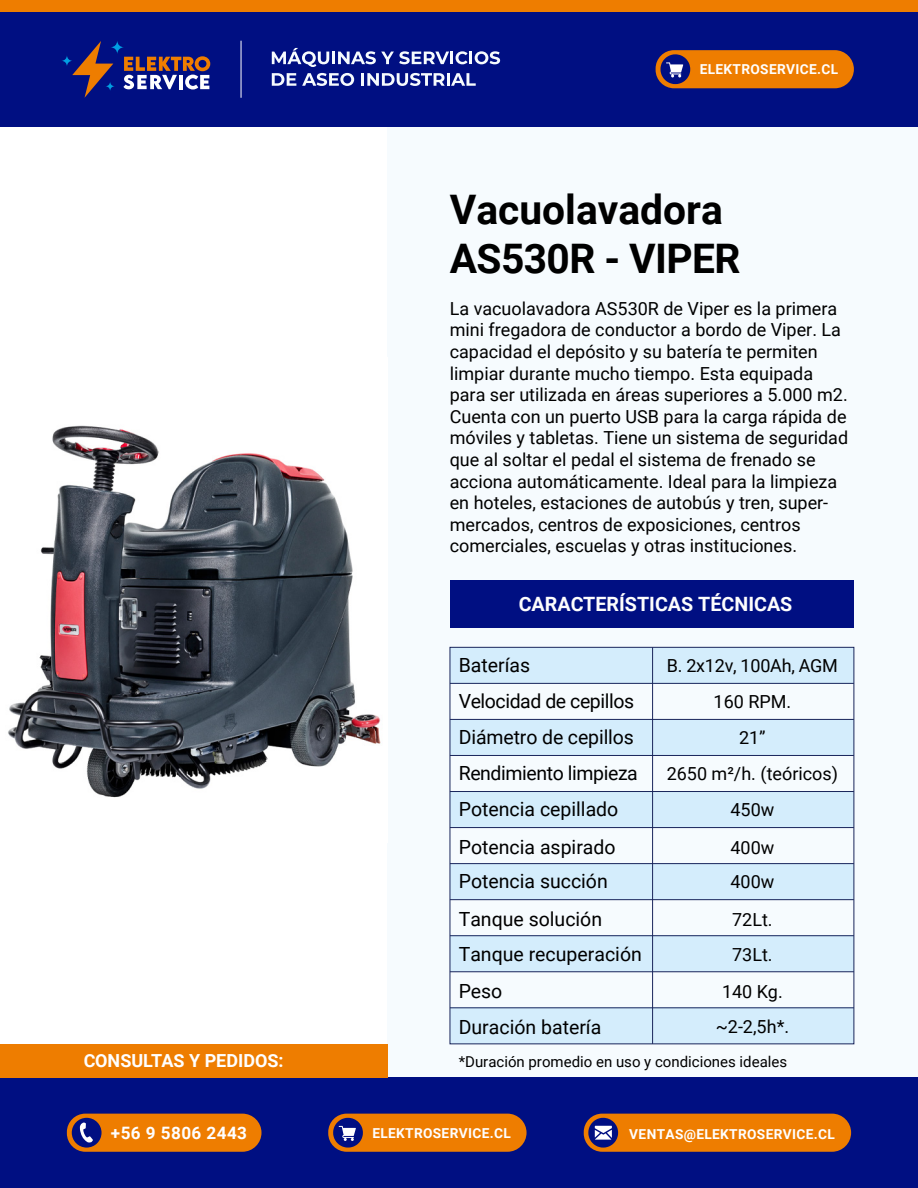
<style>
.page{position:relative;width:918px;height:1188px;background:#fff}
.page>*{position:absolute;margin:0;border:0;box-sizing:border-box;transform-origin:0 0}
.t1{font:700 40.65px/48.9px "Roboto";color:#000}
.t2{font:700 19.65px "Roboto";color:#fdfdfd}
.t3{font:19.5px/36px "Roboto";color:#000}
.t4{font:18px/21.6px "Roboto";color:#000;text-align:center}
.t5{font:700 18px "Roboto";color:#fff}
.t6{font:700 17.1px "Roboto";letter-spacing:.025em;color:#fff}
.t7{font:15px "Roboto";color:#000}
.t8{font:700 13.65px "Roboto";letter-spacing:.025em;color:#fff}
</style>
<div class="page">
<div style="left:387px;top:118px;width:531px;height:991px;background:#f6fbfe"></div>
<div style="left:0;top:1077px;width:918px;height:111px;background:#000f82"></div>
<div style="left:0;top:1044px;width:387px;height:33px;background:#ee7d00"></div>
<div style="left:450px;top:580px;width:404px;height:48px;background:#000f82"></div>
<svg style="left:449px;top:647px;width:406px;height:398px"></svg>
<hr style="left:652px;top:647px;width:1px;height:397px;background:#19255b">
<div style="left:584px;top:1114px;width:267px;height:38px;background:#ee7d00;border-radius:19px"></div>
<svg style="left:588px;top:1118px;width:30px;height:30px"></svg>
<div style="left:67px;top:1114px;width:195px;height:38px;background:#ee7d00;border-radius:19px"></div>
<div style="left:72px;top:1118px;width:30px;height:30px;background:#000f82;border-radius:50%"></div>
<svg style="left:79px;top:1122px;width:14px;height:21px"></svg>
<div style="left:328px;top:1114px;width:199px;height:38px;background:#ee7d00;border-radius:19px"></div>
<svg style="left:333px;top:1118px;width:30px;height:30px"></svg>
<div style="left:0;top:12px;width:918px;height:115px;background:#000f82"></div>
<div style="left:0;top:0;width:918px;height:12px;background:#ee7d00"></div>
<svg style="left:272px;top:48px;width:228px;height:19px"></svg>
<svg style="left:272px;top:73px;width:24px;height:13px"></svg>
<svg style="left:302px;top:73px;width:52px;height:13px"></svg>
<svg style="left:361px;top:73px;width:115px;height:13px"></svg>
<svg style="left:72px;top:41px;width:41px;height:57px"></svg>
<svg style="left:62px;top:55px;width:10px;height:11px"></svg>
<svg style="left:111px;top:41px;width:13px;height:13px"></svg>
<svg style="left:105px;top:82px;width:10px;height:9px"></svg>
<svg style="left:123px;top:56px;width:87px;height:33px"></svg>
<hr style="left:241px;top:41px;width:1px;height:57px;background:#fff">
<div style="left:656px;top:50px;width:198px;height:38px;background:#ee7d00;border-radius:19px"></div>
<svg style="left:660px;top:54px;width:30px;height:30px"></svg>
<img style="left:8px;top:425px;width:373px;height:373px">
<p class="t8" style="left:700px;top:60px;width:140px">ELEKTROSERVICE.CL</p>
<h1 class="t1" style="left:450px;top:183px;width:292px">Vacuolavadora<br>AS530R - VIPER</h1>
<p class="t4" style="left:450px;top:297px;width:400px;text-align:left">La vacuolavadora AS530R de Viper es la primera mini fregadora de conductor a bordo de Viper. La capacidad el depósito y su batería te permiten limpiar durante mucho tiempo. Esta equipada para ser utilizada en áreas superiores a 5.000 m2.<br>Cuenta con un puerto USB para la carga rápida de móviles y tabletas. Tiene un sistema de seguridad que al soltar el pedal el sistema de frenado se acciona automáticamente. Ideal para la limpieza en hoteles, estaciones de autobús y tren, super&shy;mercados, centros de exposiciones, centros comerciales, escuelas y otras instituciones.</p>
<p class="t2" style="left:519px;top:590px;width:275px">CARACTERÍSTICAS TÉCNICAS</p>
<p class="t5" style="left:84px;top:1048px;width:201px">CONSULTAS Y PEDIDOS:</p>
<p class="t3" style="left:459px;top:646px;width:181px">Baterías<br>Velocidad de cepillos<br>Diámetro de cepillos<br>Rendimiento limpieza<br>Potencia cepillado</p>
<p class="t4" style="left:667px;top:647px;width:173px;line-height:36px">B. 2x12v, 100Ah, AGM<br>160 RPM.<br>21”<br>2650 m²/h. (teóricos)<br>450w</p>
<p class="t3" style="left:459px;top:828px;width:158px">Potencia aspirado</p>
<p class="t4" style="left:730px;top:836px;width:45px">400w</p>
<p class="t3" style="left:459px;top:862px;width:151px">Potencia succión</p>
<p class="t4" style="left:730px;top:870px;width:45px">400w</p>
<p class="t3" style="left:459px;top:900px;width:145px">Tanque solución</p>
<p class="t4" style="left:732px;top:908px;width:42px">72Lt.</p>
<p class="t3" style="left:459px;top:935px;width:185px">Tanque recuperación</p>
<p class="t4" style="left:716px;top:936px;width:75px;line-height:36.3px">73Lt.<br>140 Kg. ~2-2,5h*.</p>
<p class="t3" style="left:459px;top:972px;width:144px">Peso<br>Duración batería</p>
<p class="t7" style="left:459px;top:1052px;width:330px">*Duración promedio en uso y condiciones ideales</p>
<p class="t6" style="left:111px;top:1121px;width:138px">+56 9 5806 2443</p>
<p class="t8" style="left:372px;top:1123px;width:140px">ELEKTROSERVICE.CL</p>
<p class="t8" style="left:629px;top:1124px;width:207px">VENTAS@ELEKTROSERVICE.CL</p>
</div>
